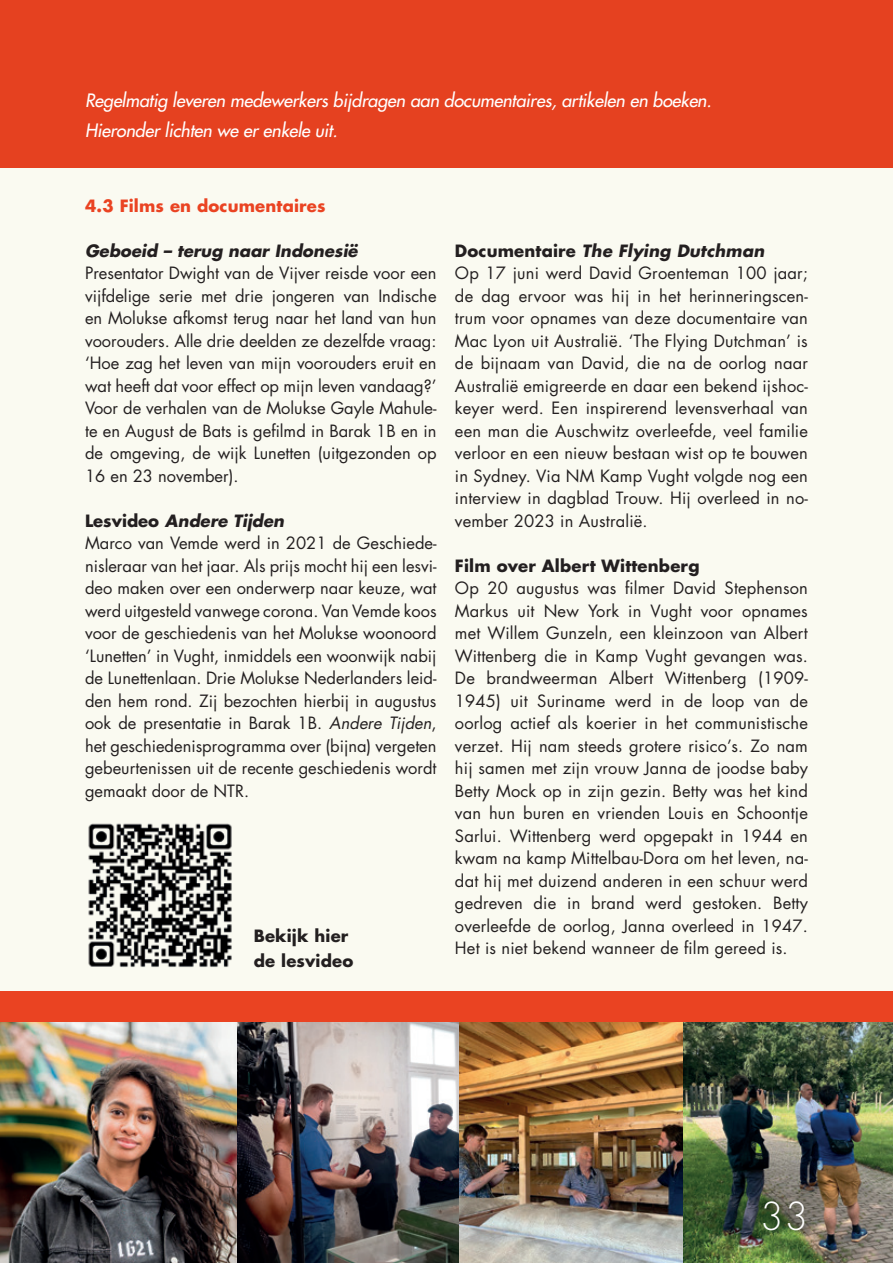
<style>
.page{position:relative;width:893px;height:1263px;background:#fafaf1}
.page>*{position:absolute;margin:0;border:0;box-sizing:border-box;transform-origin:0 0}
.t1{font:300 37.5px "Futura Std";color:#fff}
.t2{font:italic 500 18px/30px "Futura Std";letter-spacing:-.01em;color:#fff}
.t3{font:16.5px/22.5px "Futura Std";color:#231f20;text-align:justify}
.t4{font:700 16.5px/25.5px "Futura Std";letter-spacing:.01em;color:#231f20}
.t5{font:italic 700 16.5px "Futura Std";color:#231f20}
.t6{font:700 16.5px "Futura Std";letter-spacing:.01em;color:#ea4322}
.s1{font-weight:700}
.s2{font-weight:700;font-style:italic}
.s3{font-style:italic}
</style>
<div class="page">
<div style="left:0;top:0;width:893px;height:167px;background:#ea4322"></div>
<img style="left:682px;top:1022px;width:211px;height:241px">
<img style="left:0;top:1022px;width:459px;height:241px">
<img style="left:459px;top:1022px;width:223px;height:241px">
<img style="left:88px;top:823px;width:144px;height:145px">
<div style="left:0;top:992px;width:893px;height:30px;background:#ea4322"></div>
<p class="t2" style="left:85px;top:85px;width:628px">Regelmatig leveren medewerkers bijdragen aan documentaires, artikelen en boeken.<br>Hieronder lichten we er enkele uit.</p>
<p class="t6" style="left:85px;top:194px;width:242px">4.3 Films en documentaires</p>
<p class="t5" style="left:85px;top:239px;width:274px">Geboeid – terug naar Indonesië</p>
<p class="t3" style="left:85px;top:262px;width:353px">Presentator Dwight van de Vijver reisde voor een vijfdelige serie met drie jongeren van Indische en Molukse afkomst terug naar het land van hun voorouders. Alle drie deelden ze dezelfde vraag: ‘Hoe zag het leven van mijn voorouders eruit en wat heeft dat voor effect op mijn leven vandaag?’ Voor de verhalen van de Molukse Gayle Mahule&shy;te en August de Bats is gefilmd in Barak 1B en in de omgeving, de wijk Lunetten (uitgezonden op 16 en 23 november).</p>
<p class="t3" style="left:85px;top:509px;width:353px;text-align:left"><span class="s1">Lesvideo</span> <span class="s2">Andere Tijden<br></span>Marco van Vemde werd in 2021 de Geschiede&shy;nisleraar van het jaar. Als prijs mocht hij een lesvi&shy;deo maken over een onderwerp naar keuze, wat werd uitgesteld vanwege corona. Van Vemde koos voor de geschiedenis van het Molukse woonoord ‘Lunetten’ in Vught, inmiddels een woonwijk nabij de Lunettenlaan. Drie Molukse Nederlanders leid&shy;den hem rond. Zij bezochten hierbij in augustus ook de presentatie in Barak 1B. <span class="s3">Andere Tijden</span>, het geschiedenisprogramma over (bijna) vergeten gebeurtenissen uit de recente geschiedenis wordt gemaakt door de NTR.</p>
<p class="t4" style="left:254px;top:922px;width:101px">Bekijk hier de lesvideo</p>
<p class="t3" style="left:455px;top:239px;width:354px;text-align:left"><span class="s1">Documentaire</span> <span class="s2">The Flying Dutchman<br></span>Op 17 juni werd David Groenteman 100 jaar; de dag ervoor was hij in het herinneringscen&shy;trum voor opnames van deze documentaire van Mac Lyon uit Australië. ‘The Flying Dutchman’ is de bijnaam van David, die na de oorlog naar Australië emigreerde en daar een bekend ijshoc&shy;keyer werd. Een inspirerend levensverhaal van een man die Auschwitz overleefde, veel familie verloor en een nieuw bestaan wist op te bouwen in Sydney. Via NM Kamp Vught volgde nog een interview in dagblad Trouw. Hij overleed in no&shy;vember 2023 in Australië.</p>
<p class="t4" style="left:455px;top:553px;width:246px">Film over Albert Wittenberg</p>
<p class="t3" style="left:455px;top:577px;width:354px">Op 20 augustus was filmer David Stephenson Markus uit New York in Vught voor opnames met Willem Gunzeln, een kleinzoon van Albert Wittenberg die in Kamp Vught gevangen was.<br>De brandweerman Albert Wittenberg (1909- 1945) uit Suriname werd in de loop van de oorlog actief als koerier in het communistische verzet. Hij nam steeds grotere risico’s. Zo nam hij samen met zijn vrouw Janna de joodse baby Betty Mock op in zijn gezin. Betty was het kind van hun buren en vrienden Louis en Schoontje Sarlui. Wittenberg werd opgepakt in 1944 en kwam na kamp Mittelbau-Dora om het leven, na&shy;dat hij met duizend anderen in een schuur werd gedreven die in brand werd gestoken. Betty overleefde de oorlog, Janna overleed in 1947.<br>Het is niet bekend wanneer de film gereed is.</p>
<h1 class="t1" style="left:760px;top:1194px;width:49px">33</h1>
</div>
